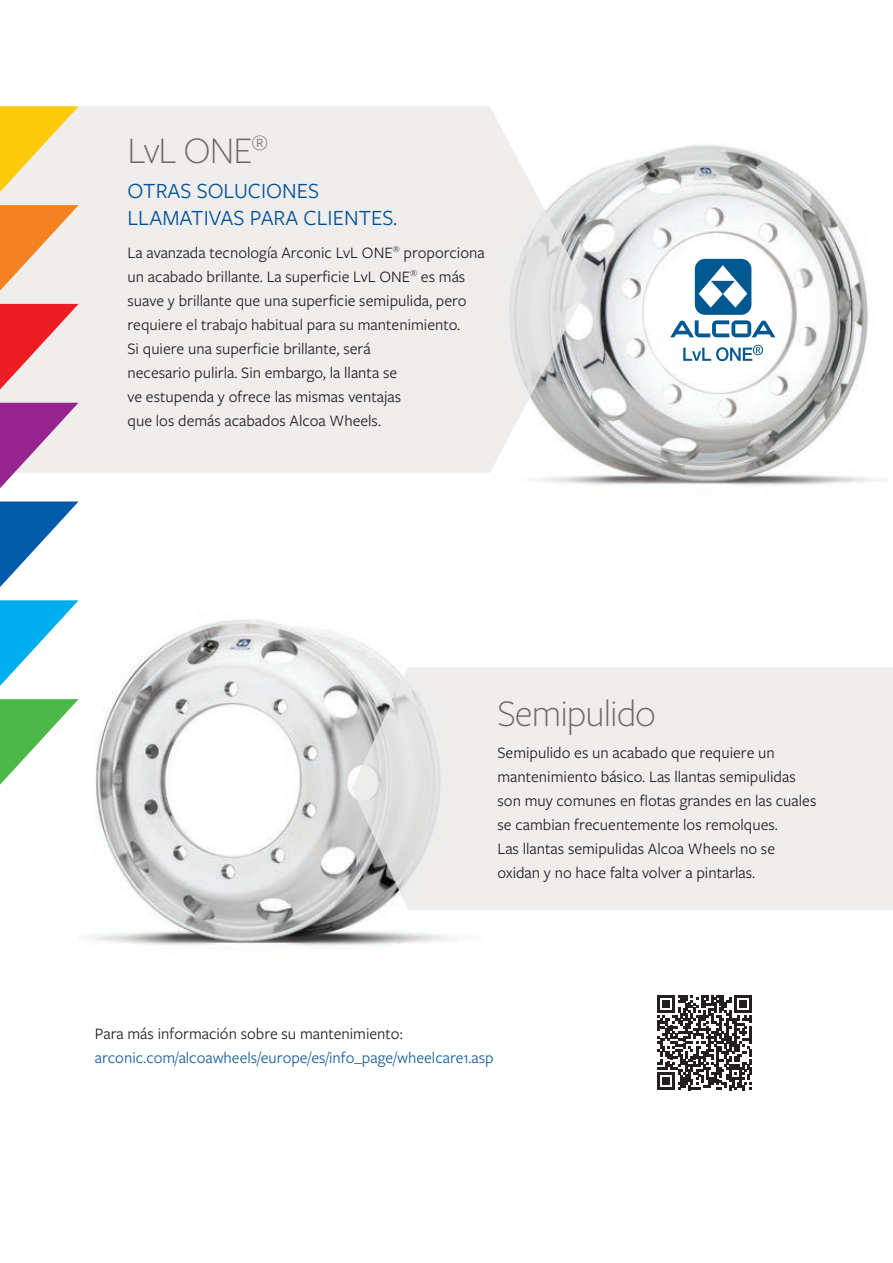
<style>
.page{position:relative;width:893px;height:1263px;background:#fff}
.page>*{position:absolute;margin:0;border:0;box-sizing:border-box;transform-origin:0 0}
.t1{font:300 39px "Freight Sans Pro";letter-spacing:-.025em;color:#6f6765}
.t2{font:22.5px/27px "Freight Sans Pro";color:#015099}
.t3{font:16.5px/24px "Freight Sans Pro";color:#231f20}
.t4{font:16.5px "Freight Sans Pro";color:#175d9e}
</style>
<div class="page">
<img style="left:530px;top:144px;width:354px;height:342px">
<svg style="left:79px;top:106px;width:508px;height:367px;background:#edeceb"></svg>
<img style="left:91px;top:619px;width:365px;height:327px">
<svg style="left:351px;top:667px;width:542px;height:243px;background:#ebeae9"></svg>
<svg style="left:670px;top:259px;width:105px;height:78px"></svg>
<svg style="left:683px;top:345px;width:80px;height:16px"></svg>
<svg style="left:657px;top:995px;width:95px;height:95px"></svg>
<svg style="left:0;top:106px;width:79px;height:679px"></svg>
<h1 class="t1" style="left:128px;top:124px;width:142px">LvL ONE<sup>®</sup></h1>
<h2 class="t2" style="left:128px;top:177px;width:271px">OTRAS SOLUCIONES<br>LLAMATIVAS PARA CLIENTES.</h2>
<p class="t3" style="left:128px;top:240px;width:359px">La avanzada tecnología Arconic LvL ONE<sup>®</sup> proporciona un acabado brillante. La superficie LvL ONE<sup>®</sup> es más suave y brillante que una superficie semipulida, pero requiere el trabajo habitual para su mantenimiento.<br>Si quiere una superficie brillante, será<br>necesario pulirla. Sin embargo, la llanta se<br>ve estupenda y ofrece las mismas ventajas<br>que los demás acabados Alcoa Wheels.</p>
<h1 class="t1" style="left:497px;top:687px;width:160px">Semipulido</h1>
<p class="t3" style="left:497px;top:740px;width:320px">Semipulido es un acabado que requiere un mantenimiento básico. Las llantas semipulidas son muy comunes en flotas grandes en las cuales se cambian frecuentemente los remolques.<br>Las llantas semipulidas Alcoa Wheels no se oxidan y no hace falta volver a pintarlas.</p>
<p class="t3" style="left:95px;top:1021px;width:309px">Para más información sobre su mantenimiento:</p>
<p class="t4" style="left:95px;top:1046px;width:400px">arconic.com/alcoawheels/europe/es/info_page/wheelcare1.asp</p>
</div>
